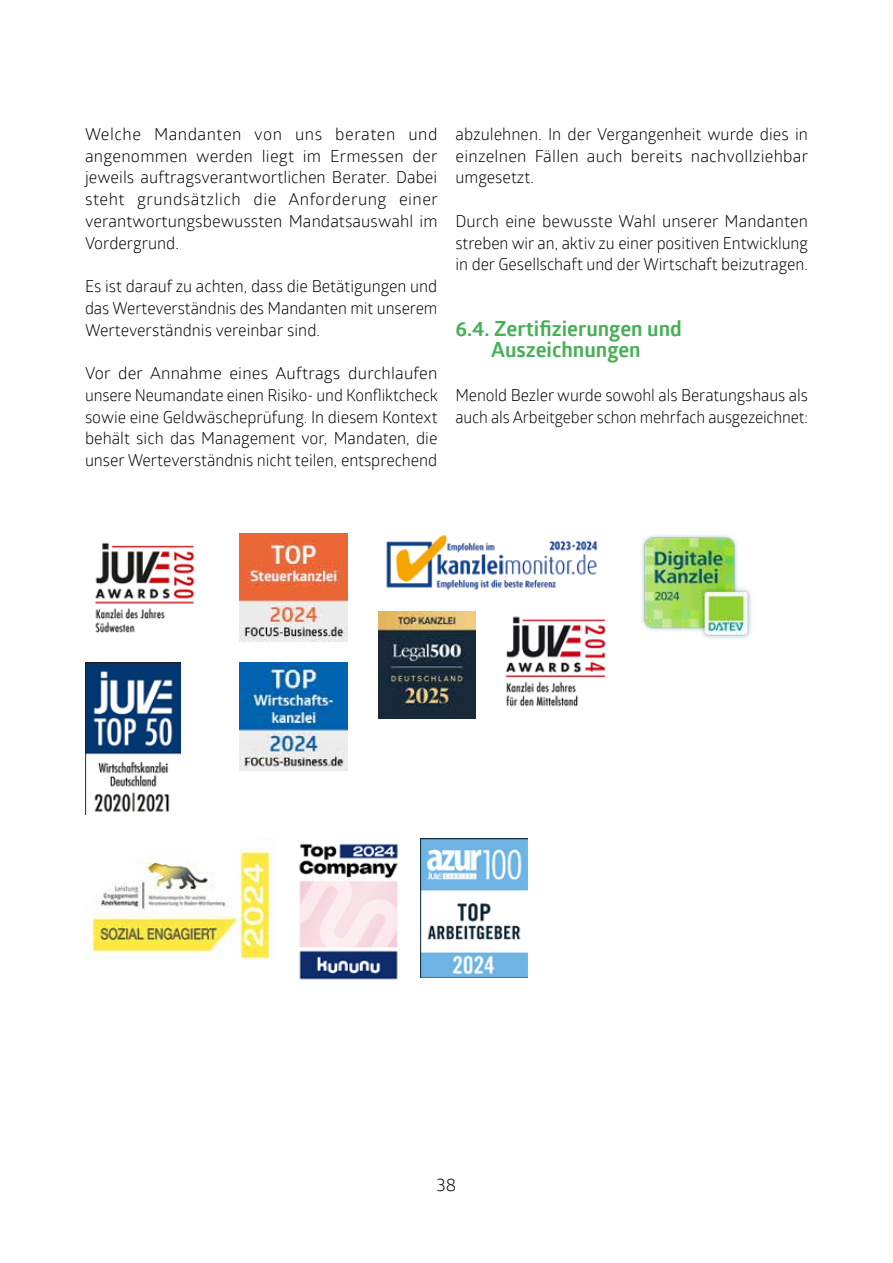
<style>
.page{position:relative;width:893px;height:1263px;background:#fff}
.page>*{position:absolute;margin:0;border:0;box-sizing:border-box;transform-origin:0 0}
.t1{font:21px/21.8px "Glober MB Bold";color:#45b054;text-align:center}
.t2{font:18px "Glober MB Book";color:#000}
.t3{font:16.5px/21.8px "Glober MB Book";color:#000;text-align:justify}
</style>
<div class="page">
<img style="left:94px;top:542px;width:101px;height:91px">
<img style="left:239px;top:533px;width:108px;height:108px">
<img style="left:386px;top:535px;width:212px;height:55px">
<img style="left:642px;top:535px;width:109px;height:104px">
<img style="left:85px;top:662px;width:96px;height:152px">
<img style="left:239px;top:662px;width:108px;height:108px">
<img style="left:378px;top:611px;width:97px;height:107px">
<img style="left:505px;top:616px;width:101px;height:91px">
<img style="left:421px;top:839px;width:106px;height:138px">
<img style="left:299px;top:843px;width:99px;height:137px">
<img style="left:87px;top:842px;width:188px;height:118px">
<p class="t3" style="left:85px;top:122px;width:354px">Welche Mandanten von uns beraten und angenommen werden liegt im Ermessen der jeweils auftragsverantwortlichen Berater. Dabei steht grundsätzlich die Anforderung einer verantwortungsbewussten Mandatsauswahl im Vordergrund.</p>
<p class="t3" style="left:85px;top:275px;width:354px">Es ist darauf zu achten, dass die Betätigungen und das Werteverständnis des Mandanten mit unserem Werteverständnis vereinbar sind.</p>
<p class="t3" style="left:85px;top:362px;width:354px">Vor der Annahme eines Auftrags durchlaufen unsere Neumandate einen Risiko- und Konfliktcheck sowie eine Geldwäscheprüfung. In diesem Kontext behält sich das Management vor, Mandaten, die unser Werteverständnis nicht teilen, entsprechend</p>
<p class="t3" style="left:455px;top:122px;width:354px">abzulehnen. In der Vergangenheit wurde dies in einzelnen Fällen auch bereits nachvollziehbar umgesetzt.</p>
<p class="t3" style="left:455px;top:209px;width:354px">Durch eine bewusste Wahl unserer Mandanten streben wir an, aktiv zu einer positiven Entwicklung in der Gesellschaft und der Wirtschaft beizutragen.</p>
<p class="t1" style="left:455px;top:317px;width:228px">6.4. Zertifizierungen und<br>Auszeichnungen</p>
<p class="t3" style="left:455px;top:383px;width:354px">Menold Bezler wurde sowohl als Beratungshaus als auch als Arbeitgeber schon mehrfach ausgezeichnet:</p>
<p class="t2" style="left:437px;top:1172px;width:21px">38</p>
</div>
